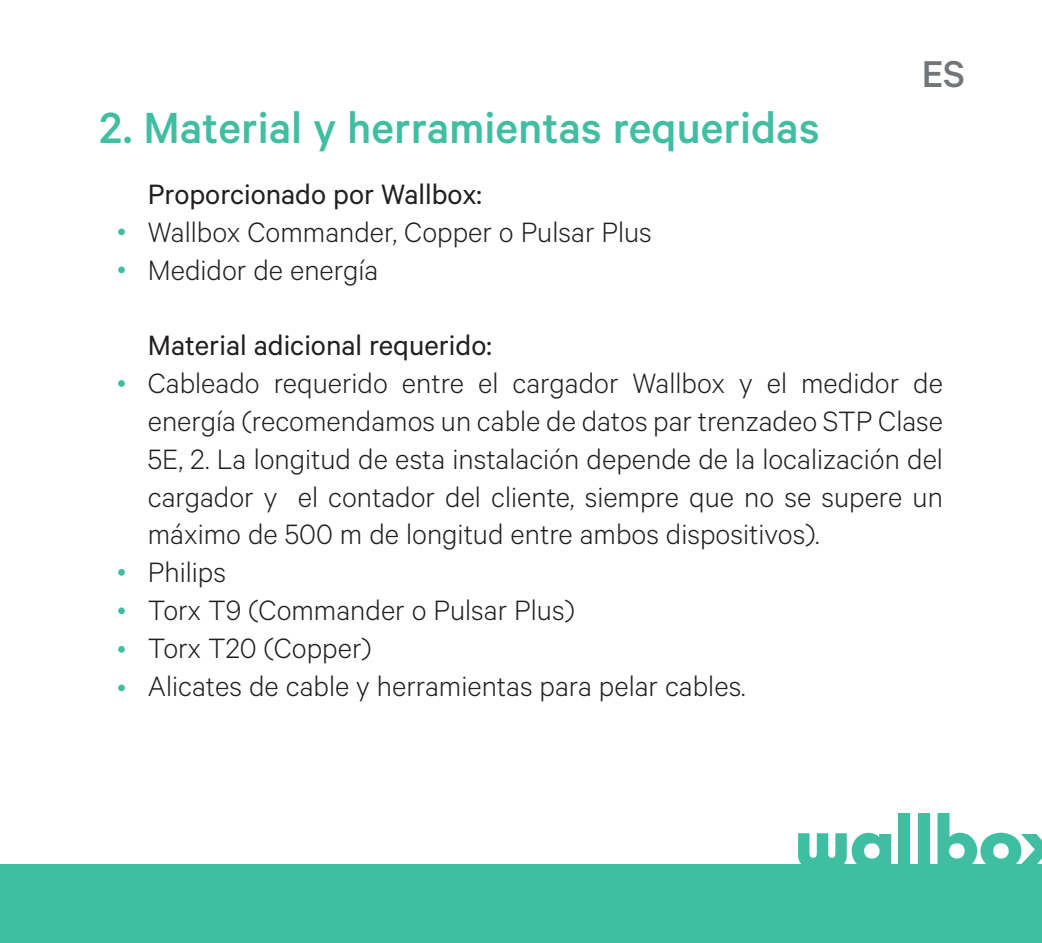
<style>
.page{position:relative;width:1042px;height:943px;background:#fff}
.page>*{position:absolute;margin:0;border:0;box-sizing:border-box;transform-origin:0 0}
.t1{font:500 49px "Calibre";color:#41bea2}
.t2{font:500 42px "Calibre";color:#727679}
.t3{font:300 31.5px/37.8px "Calibre";color:#231f20;text-align:justify}
.t4{font:31.5px "Calibre";color:#231f20}
</style>
<div class="page">
<div style="left:0;top:863px;width:1042px;height:80px;background:#3fbea2"></div>
<svg style="left:798px;top:832px;width:93px;height:32px"></svg>
<svg style="left:937px;top:813px;width:105px;height:51px"></svg>
<svg style="left:898px;top:813px;width:12px;height:50px"></svg>
<svg style="left:918px;top:813px;width:12px;height:50px"></svg>
<div style="left:118px;top:228px;width:7px;height:7px;background:#41bea2;border-radius:50%"></div>
<div style="left:118px;top:266px;width:7px;height:7px;background:#41bea2;border-radius:50%"></div>
<div style="left:118px;top:380px;width:7px;height:7px;background:#41bea2;border-radius:50%"></div>
<div style="left:118px;top:569px;width:7px;height:6px;background:#41bea2;border-radius:50%"></div>
<div style="left:118px;top:607px;width:7px;height:7px;background:#41bea2;border-radius:50%"></div>
<div style="left:118px;top:646px;width:7px;height:6px;background:#41bea2;border-radius:50%"></div>
<div style="left:118px;top:684px;width:7px;height:7px;background:#41bea2;border-radius:50%"></div>
<p class="t1" style="left:99px;top:99px;width:722px">2. Material y herramientas requeridas</p>
<p class="t4" style="left:148px;top:176px;width:336px">Proporcionado por Wallbox:</p>
<p class="t3" style="left:148px;top:212px;width:505px">Wallbox Commander, Copper o Pulsar Plus</p>
<p class="t3" style="left:148px;top:250px;width:232px">Medidor de energía</p>
<p class="t2" style="left:921px;top:49px;width:45px">ES</p>
<p class="t4" style="left:148px;top:327px;width:345px">Material adicional requerido:</p>
<p class="t3" style="left:148px;top:363px;width:797px">Cableado requerido entre el cargador Wallbox y el medidor de energía (recomendamos un cable de datos par trenzadeo STP Clase 5E, 2. La longitud de esta instalación depende de la localización del cargador y el contador del cliente, siempre que no se supere un máximo de 500 m de longitud entre ambos dispositivos).</p>
<p class="t3" style="left:148px;top:552px;width:80px">Philips</p>
<p class="t3" style="left:148px;top:590px;width:428px">Torx T9 (Commander o Pulsar Plus)</p>
<p class="t3" style="left:148px;top:628px;width:225px">Torx T20 (Copper)</p>
<p class="t3" style="left:148px;top:665px;width:599px">Alicates de cable y herramientas para pelar cables.</p>
</div>
